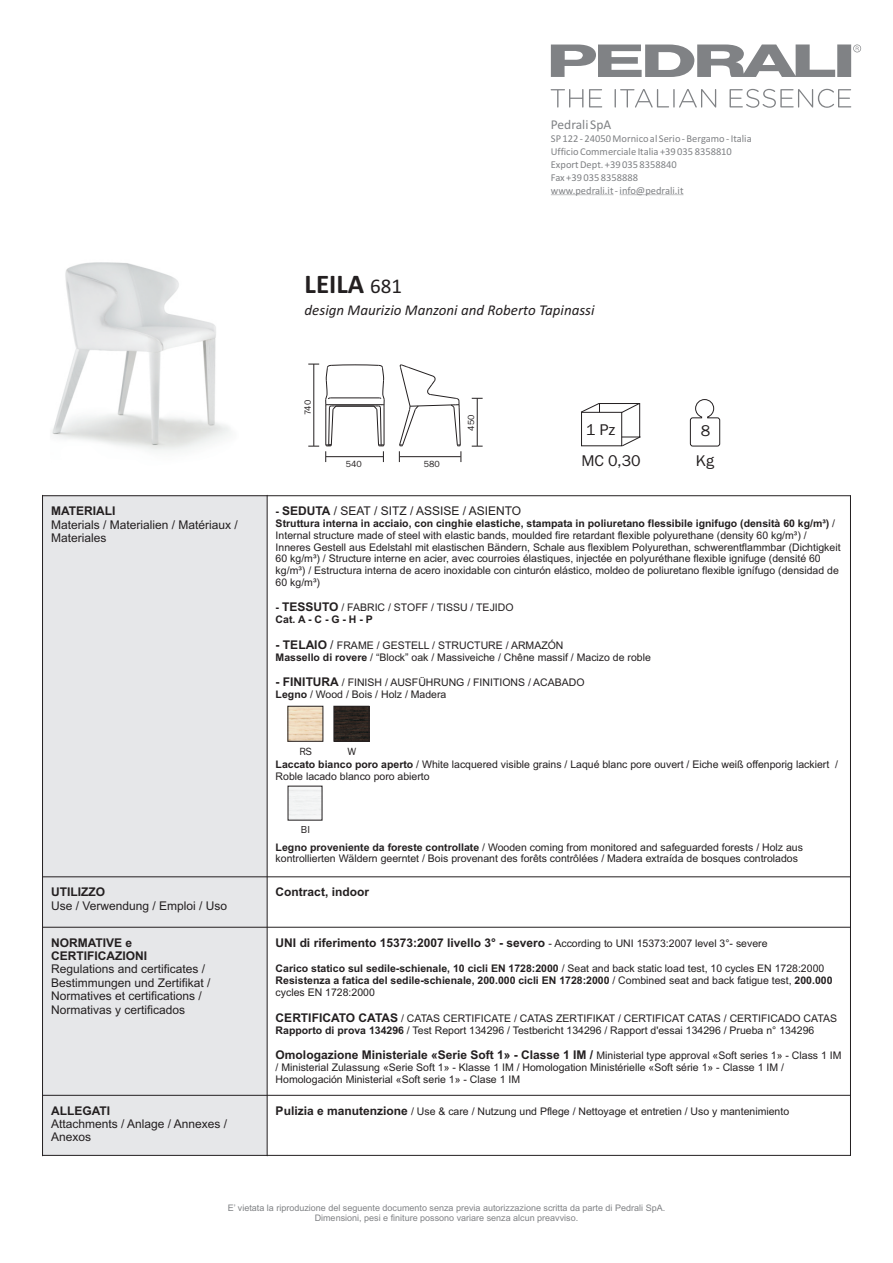
<style>
.page{position:relative;width:893px;height:1263px;background:#fff}
.page>*{position:absolute;margin:0;border:0;box-sizing:border-box;transform-origin:0 0}
.t1{font:700 27px "Calibri";color:#231f20}
.t2{font:16.05px "Franklin Gothic";color:#231f20}
.t3{font:italic 15px "Calibri";color:#231f20}
.t4{font:13.5px "Calibri";color:#808285}
.t5{font:12px/13.4px "Arial";color:#231f20}
.t6{font:700 12px "Arial";color:#231f20}
.t7{font:10.8px "Franklin Gothic";color:#231f20}
.t8{font:10.5px/11.7px "Arial";color:#231f20}
.t9{font:700 10.5px/11.7px "Arial";color:#231f20}
.t10{font:10.5px/12.8px "Calibri";color:#808285}
.t11{font:10.5px "Franklin Gothic";color:#231f20}
.t12{font:9.15px "Franklin Gothic";color:#231f20}
.t13{font:9px/10.1px "Arial";color:#808285;text-align:center}
.s1{font-weight:400;font-size:21px}
.s2{font-weight:700}
.s3{font-weight:700;font-size:10.5px}
.s4{font-weight:700;font-size:12px}
.s5{font-size:12px}
.s6{font-weight:400;font-size:10.5px}
.s7{font-weight:400}
</style>
<div class="page">
<div style="left:43px;top:496px;width:224px;height:381px;background:#e6e7e9"></div>
<div style="left:43px;top:877px;width:224px;height:50px;background:#e6e7e9"></div>
<div style="left:43px;top:927px;width:224px;height:168px;background:#e6e7e9"></div>
<div style="left:43px;top:1095px;width:224px;height:60px;background:#e6e7e9"></div>
<hr style="left:42px;top:495px;width:1px;height:661px;background:#231f20">
<hr style="left:267px;top:495px;width:1px;height:661px;background:#231f20">
<hr style="left:850px;top:495px;width:1px;height:661px;background:#231f20">
<hr style="left:42px;top:1155px;width:809px;height:1px;background:#231f20">
<hr style="left:42px;top:1095px;width:809px;height:1px;background:#231f20">
<hr style="left:42px;top:927px;width:809px;height:1px;background:#231f20">
<hr style="left:42px;top:876px;width:809px;height:1px;background:#231f20">
<hr style="left:42px;top:495px;width:809px;height:1px;background:#231f20">
<img style="left:290px;top:708px;width:31px;height:31px">
<img style="left:336px;top:708px;width:31px;height:31px">
<div style="left:334px;top:706px;width:35px;height:35px;border:1px solid #231f20"></div>
<svg style="left:690px;top:399px;width:30px;height:48px"></svg>
<svg style="left:581px;top:403px;width:60px;height:44px"></svg>
<hr style="left:314px;top:364px;width:1px;height:82px;background:#231f20">
<hr style="left:477px;top:398px;width:1px;height:48px;background:#231f20">
<svg style="left:325px;top:364px;width:60px;height:98px"></svg>
<svg style="left:399px;top:364px;width:63px;height:98px"></svg>
<img style="left:52px;top:262px;width:179px;height:190px">
<hr style="left:551px;top:195px;width:62px;height:1px;background:#808285">
<hr style="left:620px;top:195px;width:63px;height:1px;background:#808285">
<svg style="left:551px;top:44px;width:310px;height:64px"></svg>
<p class="t4" style="left:551px;top:119px;width:62px">Pedrali SpA</p>
<p class="t10" style="left:551px;top:133px;width:202px">SP 122 - 24050 Mornico al Serio - Bergamo - Italia Ufficio Commerciale Italia +39 035 8358810<br>Export Dept. +39 035 8358840<br>Fax +39 035 8358888<br>www.pedrali.it - info@pedrali.it</p>
<p class="t1" style="left:305px;top:273px;width:99px">LEILA <span class="s1">681</span></p>
<p class="t3" style="left:305px;top:303px;width:291px">design Maurizio Manzoni and Roberto Tapinassi</p>
<p class="t12" style="left:304px;top:415px;width:17px;rotate:-90deg">740</p>
<p class="t12" style="left:468px;top:431px;width:18px;rotate:-90deg">450</p>
<p class="t2" style="left:586px;top:424px;width:31px">1 Pz</p>
<p class="t2" style="left:701px;top:425px;width:11px">8</p>
<p class="t12" style="left:346px;top:460px;width:18px">540</p>
<p class="t12" style="left:424px;top:460px;width:18px">580</p>
<p class="t2" style="left:696px;top:454px;width:20px">Kg</p>
<p class="t2" style="left:581px;top:455px;width:61px">MC 0,30</p>
<p class="t5" style="left:51px;top:505px;width:188px"><span class="s2">MATERIALI<br></span>Materials / Materialien / Matériaux /<br>Materiales</p>
<p class="t5" style="left:276px;top:505px;width:247px"><span class="s3">-</span> <span class="s2">SEDUTA</span> / SEAT / SITZ / ASSISE / ASIENTO</p>
<p class="t8" style="left:276px;top:519px;width:566px"><span class="s2">Struttura interna in acciaio, con cinghie elastiche, stampata in poliuretano flessibile ignifugo (densità 60 kg/m³)</span> / Internal structure made of steel with elastic bands, moulded fire retardant flexible polyurethane (density 60 kg/m³) / Inneres Gestell aus Edelstahl mit elastischen Bändern, Schale aus flexiblem Polyurethan, schwerentflammbar (Dichtigkeit 60 kg/m³) / Structure interne en acier, avec courroies élastiques, injectée en polyuréthane flexible ignifuge (densité 60 kg/m³) / Estructura interna de acero inoxidable con cinturón elástico, moldeo de poliuretano flexible ignífugo (densidad de 60 kg/m³)</p>
<p class="t8" style="left:276px;top:602px;width:239px"><span class="s2">-</span> <span class="s4">TESSUTO</span> / FABRIC / STOFF / TISSU / TEJIDO<br><span class="s2">Cat. A - C - G - H - P</span></p>
<p class="t8" style="left:276px;top:640px;width:377px"><span class="s4">- TELAIO</span> <span class="s5">/</span> FRAME / GESTELL / STRUCTURE / ARMAZÓN<br><span class="s2">Massello di rovere</span> / “Block” oak / Massiveiche / Chêne massif / Macizo de roble</p>
<p class="t8" style="left:276px;top:677px;width:310px"><span class="s4">- FINITURA</span> / FINISH / AUSFÜHRUNG / FINITIONS / ACABADO<br><span class="s2">Legno</span> / Wood / Bois / Holz / Madera</p>
<p class="t7" style="left:299px;top:747px;width:14px">RS</p>
<p class="t7" style="left:347px;top:747px;width:10px">W</p>
<p class="t8" style="left:276px;top:760px;width:564px"><span class="s2">Laccato bianco poro aperto</span> / White lacquered visible grains / Laqué blanc pore ouvert / Eiche weiß offenporig lackiert /<br>Roble lacado blanco poro abierto</p>
<p class="t11" style="left:301px;top:826px;width:10px">BI</p>
<p class="t8" style="left:276px;top:842px;width:529px"><span class="s2">Legno proveniente da foreste controllate</span> / Wooden coming from monitored and safeguarded forests / Holz aus kontrollierten Wäldern geerntet / Bois provenant des forêts contrôlées / Madera extraída de bosques controlados</p>
<p class="t5" style="left:51px;top:886px;width:178px"><span class="s2">UTILIZZO<br></span>Use / Verwendung / Emploi / Uso</p>
<p class="t6" style="left:276px;top:887px;width:95px">Contract, indoor</p>
<p class="t5" style="left:51px;top:937px;width:161px"><span class="s2">NORMATIVE e<br>CERTIFICAZIONI<br></span>Regulations and certificates /<br>Bestimmungen und Zertifikat /<br>Normatives et certifications /<br>Normativas y certificados</p>
<p class="t6" style="left:276px;top:938px;width:493px">UNI di riferimento 15373:2007 livello 3° - severo <span class="s6">- According to UNI 15373:2007 level 3°- severe</span></p>
<p class="t9" style="left:276px;top:963px;width:558px">Carico statico sul sedile-schienale, 10 cicli EN 1728:2000 <span class="s7">/ Seat and back static load test, 10 cycles EN 1728:2000<br></span>Resistenza a fatica del sedile-schienale, 200.000 cicli EN 1728:2000 <span class="s7">/ Combined seat and back fatigue test,</span> 200.000 <span class="s7">cycles EN 1728:2000</span></p>
<p class="t8" style="left:276px;top:1013px;width:563px"><span class="s4">CERTIFICATO CATAS</span> / CATAS CERTIFICATE / CATAS ZERTIFIKAT / CERTIFICAT CATAS / CERTIFICADO CATAS<br><span class="s2">Rapporto di prova 134296</span> / Test Report 134296 / Testbericht 134296 / Rapport d'essai 134296 / Prueba n° 134296</p>
<p class="t6" style="left:276px;top:1050px;width:567px">Omologazione Ministeriale «Serie Soft 1» - Classe 1 IM / <span class="s6">Ministerial type approval «Soft series 1» - Class 1 IM</span></p>
<p class="t8" style="left:276px;top:1062px;width:510px">/ Ministerial Zulassung «Serie Soft 1» - Klasse 1 IM / Homologation Ministérielle «Soft série 1» - Classe 1 IM /<br>Homologación Ministerial «Soft serie 1» - Clase 1 IM</p>
<p class="t5" style="left:51px;top:1105px;width:178px"><span class="s2">ALLEGATI<br></span>Attachments / Anlage / Annexes /<br>Anexos</p>
<p class="t8" style="left:276px;top:1106px;width:515px"><span class="s4">Pulizia e manutenzione</span> / Use &amp; care / Nutzung und Pflege / Nettoyage et entretien / Uso y mantenimiento</p>
<p class="t13" style="left:228px;top:1203px;width:439px">E’ vietata la riproduzione del seguente documento senza previa autorizzazione scritta da parte di Pedrali SpA.<br>Dimensioni, pesi e finiture possono variare senza alcun preavviso.</p>
</div>
